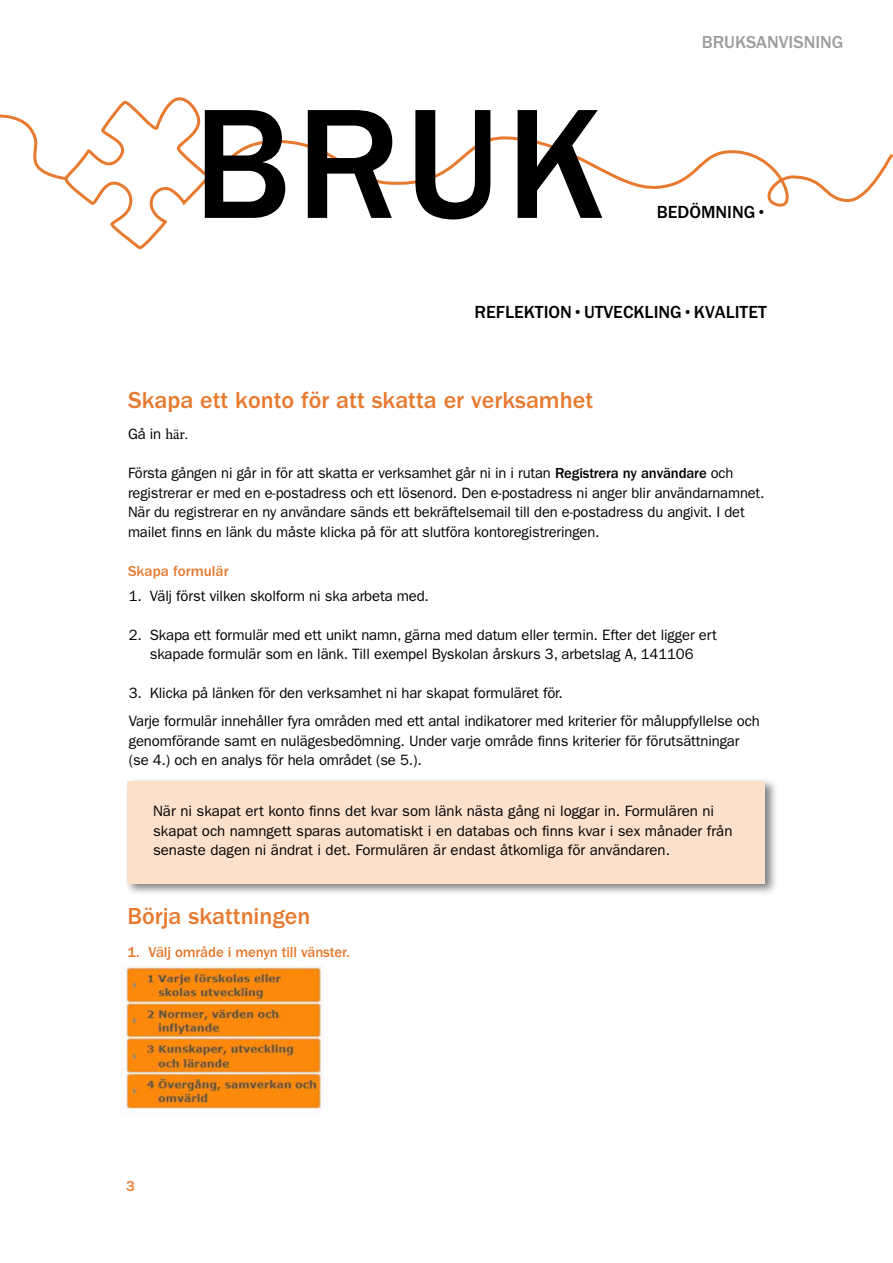
<style>
.page{position:relative;width:893px;height:1263px;background:#fff}
.page>*{position:absolute;margin:0;border:0;box-sizing:border-box;transform-origin:0 0}
.t1{font:500 161.7px "ITC Franklin Gothic Std";color:#000}
.t2{font:500 24px "ITC Franklin Gothic Std";color:#e77a2f}
.t3{font:500 18.15px "ITC Franklin Gothic Std";color:#000}
.t4{font:500 18px "ITC Franklin Gothic Std";color:#9d9d9c}
.t5{font:15px/19.5px "ITC Franklin Gothic Std";letter-spacing:-.01em;color:#000}
.t6{font:500 15px "ITC Franklin Gothic Std";letter-spacing:-.01em;color:#e77a2f}
.s1{font-family:"Minion Pro"}
.s2{font-weight:500}
</style>
<div class="page">
<div style="left:124px;top:777px;width:654px;height:119px;background:#000;opacity:.5"></div>
<div style="left:128px;top:781px;width:637px;height:102px;background:#fbe0cb"></div>
<svg style="left:0;top:97px;width:205px;height:153px"></svg>
<svg style="left:205px;top:136px;width:688px;height:71px"></svg>
<img style="left:126px;top:965px;width:197px;height:144px">
<h1 class="t1" style="left:193px;top:74px;width:414px">BRUK</h1>
<p class="t4" style="left:702px;top:32px;width:143px">brukSanviSning</p>
<p class="t3" style="left:657px;top:202px;width:112px">bedömning •</p>
<p class="t3" style="left:474px;top:301px;width:294px">reflektion • utveckling • kvalitet</p>
<h2 class="t2" style="left:128px;top:387px;width:467px">Skapa ett konto för att skatta er verksamhet</h2>
<p class="t5" style="left:128px;top:424px;width:62px">Gå in <span class="s1">här.</span></p>
<p class="t5" style="left:128px;top:463px;width:638px">Första gången ni går in för att skatta er verksamhet går ni in i rutan <span class="s2">Registrera ny användare</span> och registrerar er med en e-postadress och ett lösenord. Den e-postadress ni anger blir användarnamnet.<br>När du registrerar en ny användare sänds ett bekräftelsemail till den e-postadress du angivit. I det mailet finns en länk du måste klicka på för att slutföra kontoregistreringen.</p>
<p class="t6" style="left:128px;top:562px;width:102px">Skapa formulär</p>
<p class="t5" style="left:129px;top:586px;width:302px">1. Välj först vilken skolform ni ska arbeta med.</p>
<p class="t5" style="left:129px;top:625px;width:590px;text-align:center">2. Skapa ett formulär med ett unikt namn, gärna med datum eller termin. Efter det ligger ert skapade formulär som en länk. Till exempel Byskolan årskurs 3, arbetslag A, 141106</p>
<p class="t5" style="left:129px;top:679px;width:632px;line-height:27.9px">3. Klicka på länken för den verksamhet ni har skapat formuläret för.<br>Varje formulär innehåller fyra områden med ett antal indikatorer med kriterier för måluppfyllelse och</p>
<p class="t5" style="left:129px;top:731px;width:612px">genomförande samt en nulägesbedömning. Under varje område fnns kriterier för förutsättningar (se 4.) och en analys för hela området (se 5.).</p>
<p class="t5" style="left:153px;top:802px;width:581px">När ni skapat ert konto fnns det kvar som länk nästa gång ni loggar in. Formulären ni skapat och namngett sparas automatiskt i en databas och fnns kvar i sex månader från senaste dagen ni ändrat i det. Formulären är endast åtkomliga för användaren.</p>
<h2 class="t2" style="left:128px;top:902px;width:184px">Börja skattningen</h2>
<p class="t6" style="left:128px;top:944px;width:224px">1. Välj område i menyn till vänster.</p>
<p class="t6" style="left:126px;top:1178px;width:10px">3</p>
</div>
